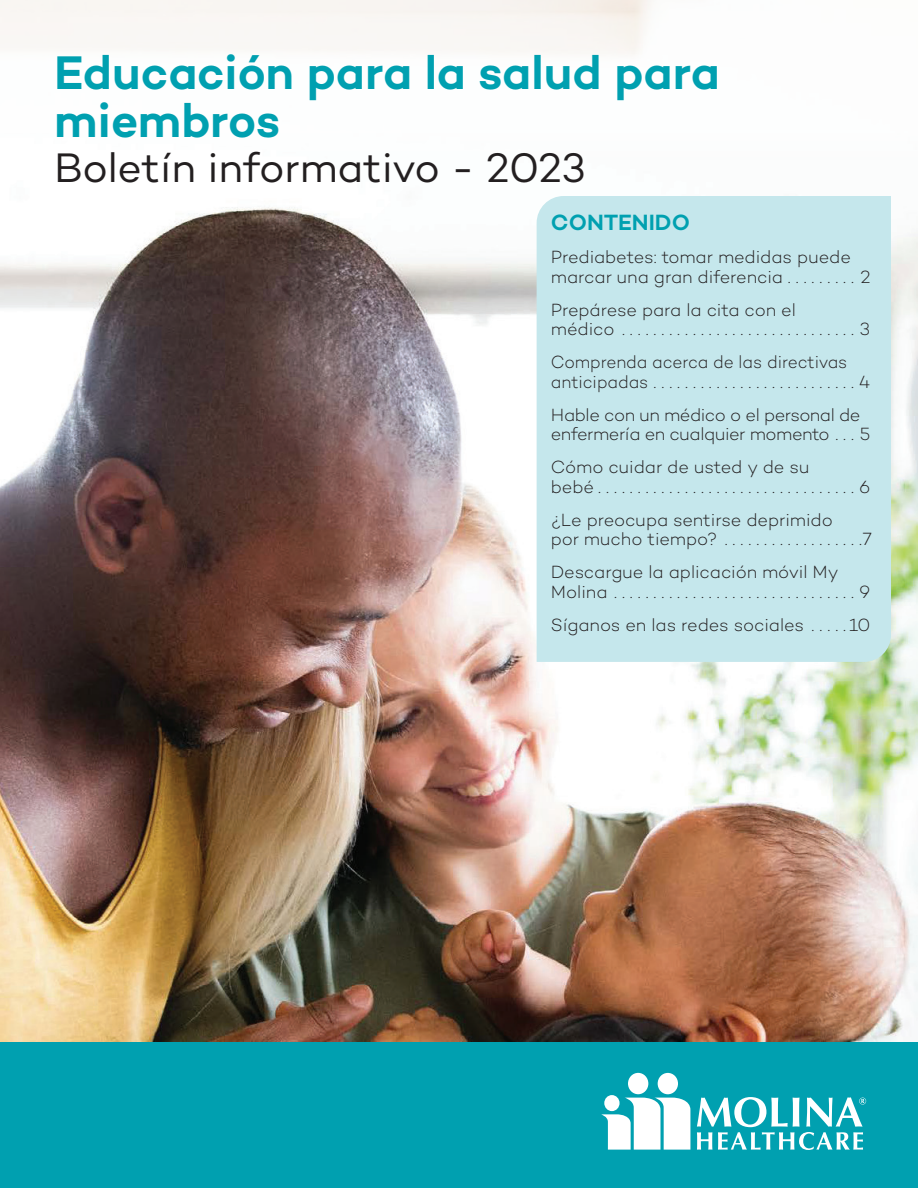
<style>
.page{position:relative;width:918px;height:1188px;background:#fff}
.page>*{position:absolute;margin:0;border:0;box-sizing:border-box;transform-origin:0 0}
.t1{font:600 48px/48px "Campton";letter-spacing:-.005em;color:#00a0b0}
.t2{font:42px "Campton";letter-spacing:-.005em;color:#231f20}
.t3{font:600 22.5px "Campton";color:#00a0b0}
.t4{font:300 18px/19.5px "Campton";letter-spacing:-.01em;color:#231f20}
.t5{font:300 18px/19.5px "Campton";letter-spacing:-.01em;color:#231f20;scale:.95 1}
</style>
<div class="page">
<img style="left:0;top:207px;width:918px;height:835px">
<div style="left:537px;top:196px;width:354px;height:466px;background:#c5e7ec"></div>
<div style="left:0;top:1042px;width:918px;height:146px;background:#00a0b0"></div>
<svg style="left:697px;top:1097px;width:169px;height:53px"></svg>
<div style="left:658px;top:1073px;width:20px;height:21px;background:#fff;border-radius:50%"></div>
<div style="left:628px;top:1073px;width:20px;height:21px;background:#fff;border-radius:50%"></div>
<svg style="left:601px;top:1098px;width:89px;height:52px"></svg>
<div style="left:604px;top:1095px;width:16px;height:16px;background:#fff;border-radius:50%"></div>
<h1 class="t1" style="left:54px;top:47px;width:667px">Educación para la salud para miembros</h1>
<h2 class="t2" style="left:54px;top:141px;width:533px">Boletín informativo - 2023</h2>
<h2 class="t3" style="left:551px;top:208px;width:141px">CONTENIDO</h2>
<p class="t4" style="left:551px;top:247px;width:321px">Prediabetes: tomar medidas puede marcar una gran diferencia . . . . . . . . . 2</p>
<p class="t4" style="left:551px;top:299px;width:321px">Prepárese para la cita con el<br>médico . . . . . . . . . . . . . . . . . . . . . . . . . . . . . . 3</p>
<p class="t5" style="left:551px;top:352px;width:338px">Comprenda acerca de las directivas anticipadas . . . . . . . . . . . . . . . . . . . . . . . . . . 4</p>
<p class="t4" style="left:551px;top:404px;width:321px">Hable con un médico o el personal de enfermería en cualquier momento . . . 5</p>
<p class="t4" style="left:551px;top:457px;width:321px">Cómo cuidar de usted y de su<br>bebé . . . . . . . . . . . . . . . . . . . . . . . . . . . . . . . . . 6</p>
<p class="t4" style="left:551px;top:509px;width:323px">¿Le preocupa sentirse deprimido<br>por mucho tiempo? . . . . . . . . . . . . . . . . . .7</p>
<p class="t4" style="left:551px;top:562px;width:321px">Descargue la aplicación móvil My<br>Molina . . . . . . . . . . . . . . . . . . . . . . . . . . . . . . . 9</p>
<p class="t4" style="left:551px;top:614px;width:321px">Síganos en las redes sociales . . . . . 10</p>
</div>
